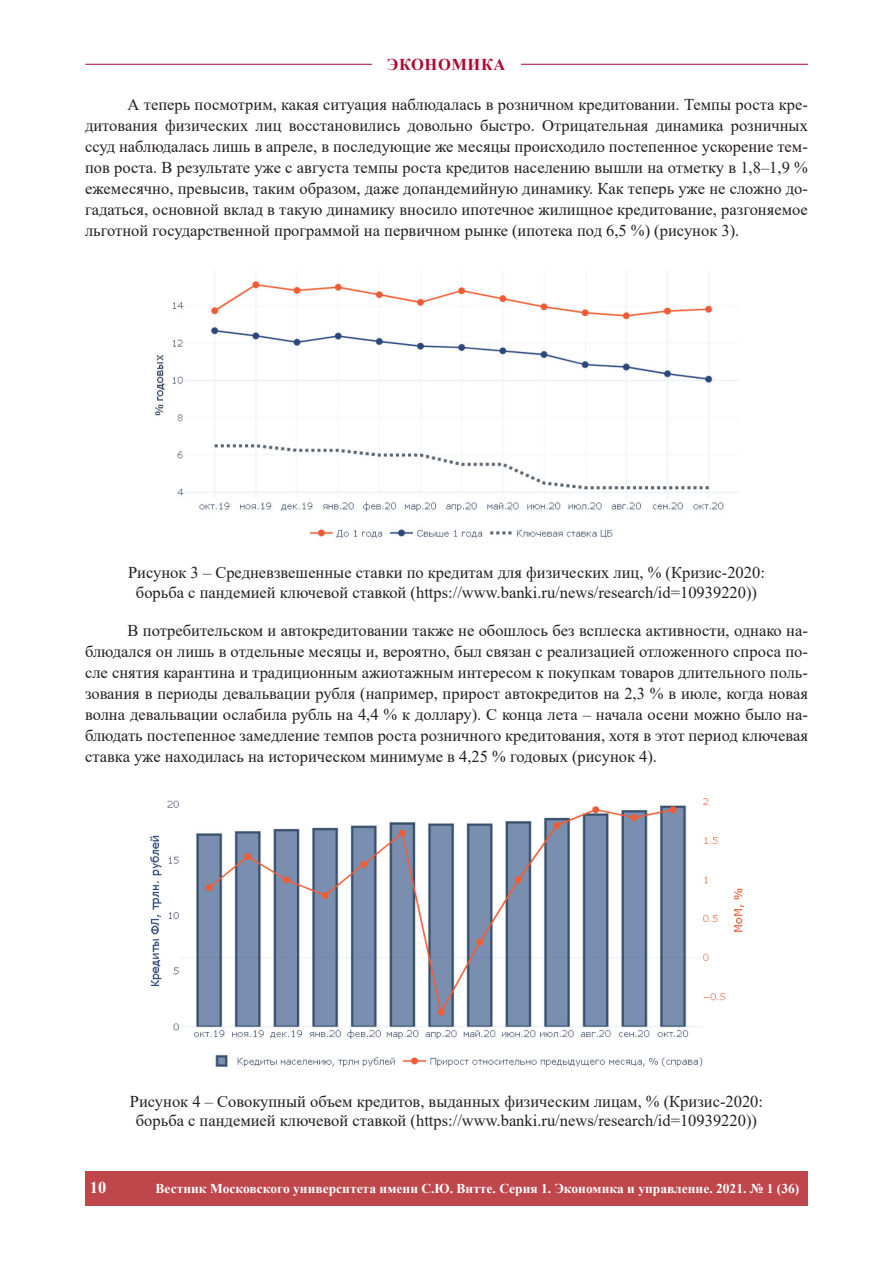
<style>
.page{position:relative;width:893px;height:1263px;background:#fff}
.page>*{position:absolute;margin:0;border:0;box-sizing:border-box;transform-origin:0 0}
.t1{font:16.5px/21px "Times New Roman";color:#231f20;text-align:justify}
.t2{font:700 16.5px "Times New Roman";letter-spacing:.035em;color:#b00630}
.t3{font:700 16.5px "Times New Roman";color:#fff}
.t4{font:700 13.5px "Times New Roman";color:#fff}
</style>
<div class="page">
<hr style="left:85px;top:64px;width:723px;height:1px;background:#b00630">
<div style="left:372px;top:59px;width:149px;height:11px;background:#fff"></div>
<div style="left:85px;top:1171px;width:723px;height:34px;background:#bf464b"></div>
<img style="left:155px;top:271px;width:583px;height:268px">
<img style="left:150px;top:798px;width:595px;height:269px">
<p class="t2" style="left:387px;top:52px;width:120px">ЭКОНОМИКА</p>
<p class="t1" style="left:85px;top:94px;width:724px;text-indent:43px">А теперь посмотрим, какая ситуация наблюдалась в розничном кредитовании. Темпы роста кре&shy;дитования физических лиц восстановились довольно быстро. Отрицательная динамика розничных ссуд наблюдалась лишь в апреле, в последующие же месяцы происходило постепенное ускорение тем&shy;пов роста. В результате уже с августа темпы роста кредитов населению вышли на отметку в 1,8–1,9 % ежемесячно, превысив, таким образом, даже допандемийную динамику. Как теперь уже не сложно до&shy;гадаться, основной вклад в такую динамику вносило ипотечное жилищное кредитование, разгоняемое льготной государственной программой на первичном рынке (ипотека под 6,5 %) (рисунок 3).</p>
<p class="t1" style="left:128px;top:562px;width:638px;line-height:19.8px;text-align:center">Рисунок 3 – Средневзвешенные ставки по кредитам для физических лиц, % (Кризис-2020: борьба с пандемией ключевой ставкой (https://www.banki.ru/news/research/id=10939220))</p>
<p class="t1" style="left:85px;top:619px;width:724px;text-indent:43px">В потребительском и автокредитовании также не обошлось без всплеска активности, однако на&shy;блюдался он лишь в отдельные месяцы и, вероятно, был связан с реализацией отложенного спроса по&shy;сле снятия карантина и традиционным ажиотажным интересом к покупкам товаров длительного поль&shy;зования в периоды девальвации рубля (например, прирост автокредитов на 2,3 % в июле, когда новая волна девальвации ослабила рубль на 4,4 % к доллару). С конца лета – начала осени можно было на&shy;блюдать постепенное замедление темпов роста розничного кредитования, хотя в этот период ключевая ставка уже находилась на историческом минимуме в 4,25 % годовых (рисунок 4).</p>
<p class="t1" style="left:130px;top:1091px;width:635px;line-height:19.8px;text-align:center">Рисунок 4 – Совокупный объем кредитов, выданных физическим лицам, % (Кризис-2020: борьба с пандемией ключевой ставкой (https://www.banki.ru/news/research/id=10939220))</p>
<p class="t3" style="left:90px;top:1175px;width:18px">10</p>
<p class="t4" style="left:156px;top:1179px;width:645px">Вестник Московского университета имени С.Ю. Витте. Серия 1. Экономика и управление. 2021. № 1 (36)</p>
</div>
